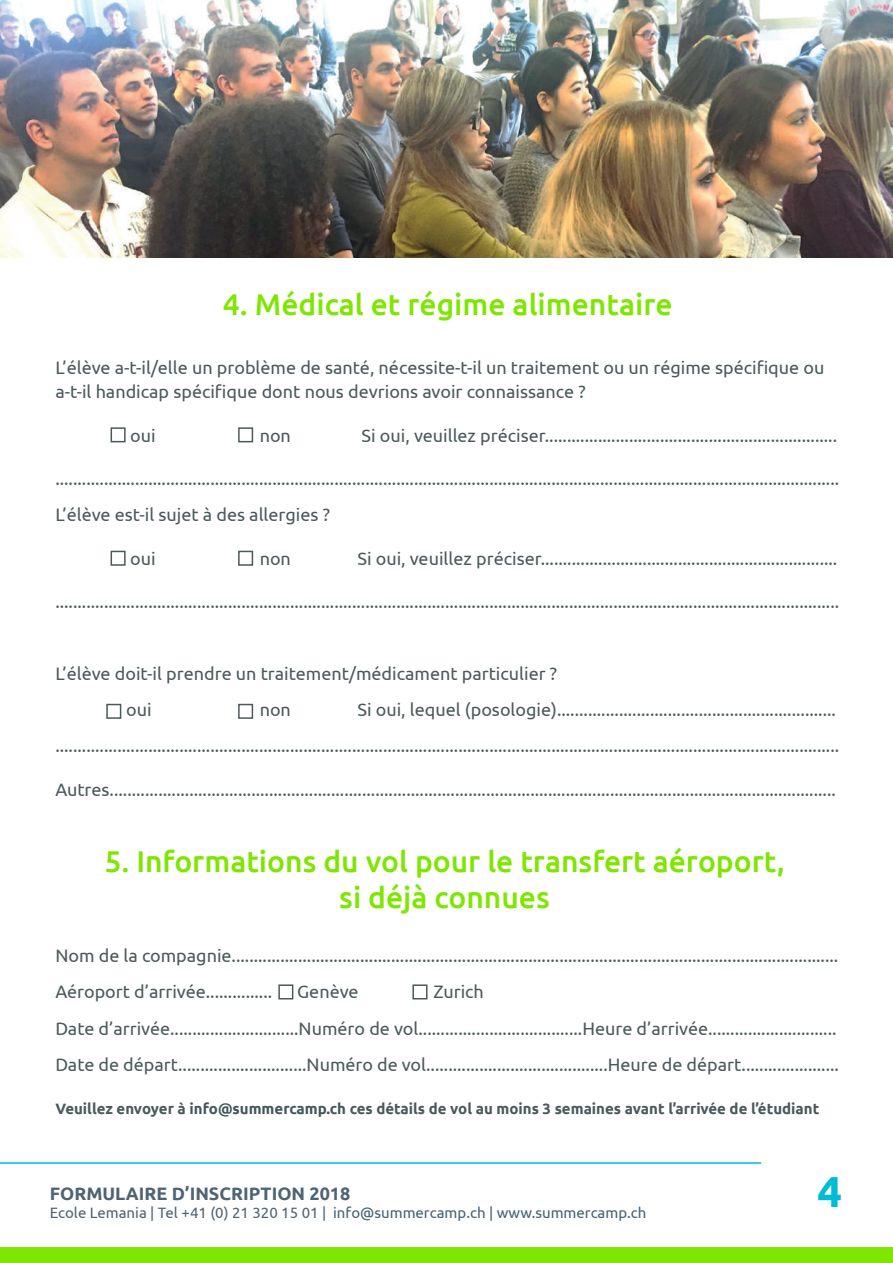
<style>
.page{position:relative;width:893px;height:1263px;background:#fff}
.page>*{position:absolute;margin:0;border:0;box-sizing:border-box;transform-origin:0 0}
.t1{font:700 43.5px "Ubuntu";color:#00bcd5}
.t2{font:500 30px/36px "Ubuntu";color:#7ee600;text-align:center}
.t3{font:18px/36px "Ubuntu";color:#4c595b}
.t4{font:700 18px "Ubuntu";color:#4f6374}
.t5{font:700 15px "Ubuntu";color:#4c595b}
.t6{font:15px "Ubuntu";color:#436375}
.s1{color:#44595b}
.s2{color:#4f6374}
</style>
<div class="page">
<img style="left:0;top:0;width:893px;height:257px">
<div style="left:0;top:1247px;width:893px;height:16px;background:#7ee600"></div>
<div style="left:111px;top:427px;width:15px;height:15px;border:2px solid #4c595b"></div>
<div style="left:238px;top:427px;width:15px;height:15px;border:2px solid #4c595b"></div>
<div style="left:111px;top:551px;width:15px;height:15px;border:2px solid #4c595b"></div>
<div style="left:238px;top:551px;width:15px;height:15px;border:2px solid #4c595b"></div>
<div style="left:106px;top:704px;width:15px;height:15px;border:2px solid #4c595b"></div>
<div style="left:238px;top:704px;width:15px;height:15px;border:2px solid #4c595b"></div>
<div style="left:278px;top:984px;width:15px;height:15px;border:2px solid #4c595b"></div>
<div style="left:412px;top:984px;width:15px;height:15px;border:2px solid #4c595b"></div>
<hr style="left:0;top:1162px;width:761px;height:2px;background:#00bcd5">
<h2 class="t2" style="left:223px;top:285px;width:451px">4. Médical et régime alimentaire</h2>
<p class="t3" style="left:55px;top:355px;width:770px;line-height:24px">L’élève a-t-il/elle un problème de santé, nécessite-t-il un traitement ou un régime spécifique ou a-t-il handicap spécifique dont nous devrions avoir connaissance ?</p>
<p class="t3" style="left:130px;top:417px;width:27px">oui</p>
<p class="t3" style="left:260px;top:417px;width:33px">non</p>
<p class="t3" style="left:362px;top:417px;width:477px">Si oui, veuillez préciser..................................................................</p>
<p class="t3" style="left:55px;top:460px;width:785px">.................................................................................................................................................................................<br>L’élève est-il sujet à des allergies ?</p>
<p class="t3" style="left:130px;top:540px;width:27px">oui</p>
<p class="t3" style="left:260px;top:540px;width:33px">non</p>
<p class="t3" style="left:357px;top:540px;width:481px">Si oui, veuillez préciser...................................................................</p>
<p class="t3" style="left:55px;top:583px;width:785px">.................................................................................................................................................................................</p>
<p class="t3" style="left:126px;top:655px;width:433px;text-indent:-71px">L’élève doit-il prendre un traitement/médicament particulier ? oui</p>
<p class="t3" style="left:55px;top:691px;width:785px;text-align:right">Si oui, lequel (posologie)............................................................... .................................................................................................................................................................................</p>
<p class="t3" style="left:55px;top:771px;width:782px">Autres....................................................................................................................................................................</p>
<p class="t3" style="left:260px;top:691px;width:33px">non</p>
<h2 class="t2" style="left:104px;top:842px;width:682px">5. Informations du vol pour le transfert aéroport, si déjà connues</h2>
<p class="t3" style="left:55px;top:937px;width:784px">Nom de la compagnie.........................................................................................................................................<br>Aéroport d’arrivée...............</p>
<p class="t3" style="left:55px;top:973px;width:785px;text-indent:378px">Zurich<br>Date d’arrivée.............................Numéro de vol.....................................Heure d’arrivée.............................<br>Date de départ.............................Numéro de vol.........................................Heure de départ......................</p>
<p class="t5" style="left:55px;top:1099px;width:765px">Veuillez envoyer à <span class="s1">info@summercamp.ch</span> ces détails de vol au moins 3 semaines avant l’arrivée de l’étudiant</p>
<p class="t3" style="left:297px;top:973px;width:63px">Genève</p>
<p class="t4" style="left:50px;top:1183px;width:302px">FORMULAIRE D’INSCRIPTION 2018</p>
<p class="t6" style="left:50px;top:1204px;width:598px"><span class="s2">Ecole Lemania | Tel +41 (0) 21 320 15 01 |</span> info@summercamp.ch | www.summercamp.ch</p>
<h1 class="t1" style="left:817px;top:1165px;width:26px">4</h1>
</div>
